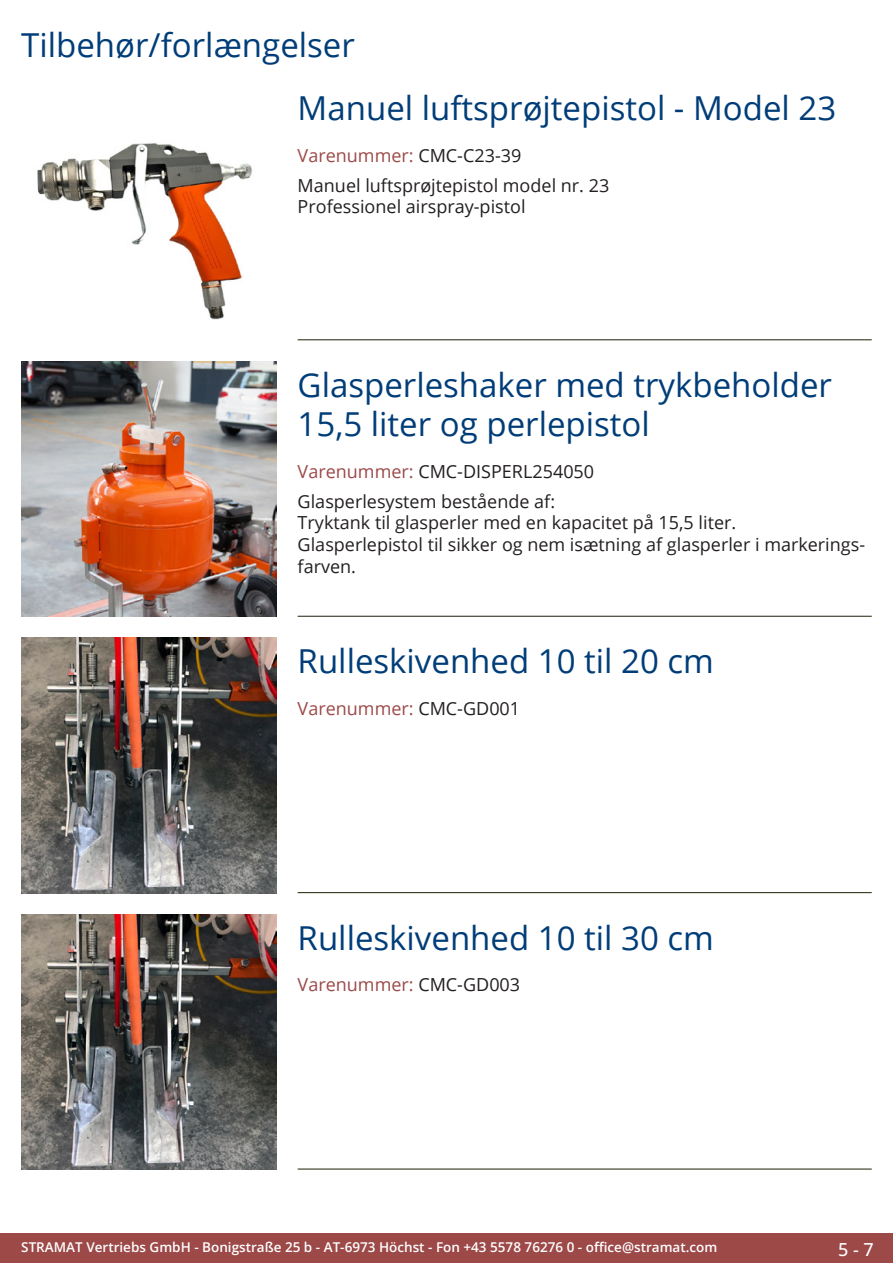
<style>
.page{position:relative;width:893px;height:1263px;background:#fff}
.page>*{position:absolute;margin:0;border:0;box-sizing:border-box;transform-origin:0 0}
.Produkttitel{font:33px/39.6px "Open Sans";color:#003d78}
.RastTitel{font:33px "Open Sans";color:#003d78}
.Beschreibung_Text{font:18px/21.6px "Open Sans";color:#231f20}
.TechDaten_Überschrif{font:18px "Open Sans";color:#9c4948}
.TechDaten_Überschrif-2{font:18px "Open Sans";color:#231f20}
.t1{font:500 18px "Open Sans";color:#fff}
.t2{font:600 13.5px "Open Sans";color:#fff}
.s1{color:#231f20}
.s2{color:#9c4948}
</style>
<div class="page">
<div style="left:0;top:1233px;width:893px;height:30px;background:#9c4948"></div>
<hr style="left:298px;top:340px;width:574px;height:1px;background:#201d08">
<hr style="left:298px;top:616px;width:574px;height:1px;background:#201d08">
<hr style="left:298px;top:892px;width:574px;height:1px;background:#201d08">
<hr style="left:298px;top:1169px;width:574px;height:1px;background:#201d08">
<img style="left:37px;top:143px;width:215px;height:177px">
<img style="left:21px;top:361px;width:255px;height:256px">
<img style="left:21px;top:638px;width:255px;height:255px">
<img style="left:21px;top:914px;width:255px;height:255px">
<p class="RastTitel" style="left:21px;top:22px;width:335px">Tilbehør/forlængelser</p>
<p class="Produkttitel" style="left:298px;top:88px;width:540px">Manuel luftsprøjtepistol - Model 23</p>
<p class="TechDaten_Überschrif" style="left:298px;top:143px;width:225px">Varenummer: <span class="s1">CMC-C23-39</span></p>
<p class="Beschreibung_Text" style="left:298px;top:174px;width:313px">Manuel luftsprøjtepistol model nr. 23<br>Professionel airspray-pistol</p>
<p class="Produkttitel" style="left:298px;top:364px;width:536px">Glasperleshaker med trykbeholder<br>15,5 liter og perlepistol</p>
<p class="TechDaten_Überschrif-2" style="left:298px;top:459px;width:298px"><span class="s2">Varenummer:</span> CMC-DISPERL254050</p>
<p class="Beschreibung_Text" style="left:298px;top:490px;width:567px">Glasperlesystem bestående af:<br>Tryktank til glasperler med en kapacitet på 15,5 liter.<br>Glasperlepistol til sikker og nem isætning af glasperler i markerings&shy;farven.</p>
<p class="Produkttitel" style="left:298px;top:640px;width:418px">Rulleskivenhed 10 til 20 cm</p>
<p class="TechDaten_Überschrif" style="left:298px;top:696px;width:224px">Varenummer: <span class="s1">CMC-GD001</span></p>
<p class="Produkttitel" style="left:298px;top:917px;width:418px">Rulleskivenhed 10 til 30 cm</p>
<p class="TechDaten_Überschrif" style="left:298px;top:972px;width:224px">Varenummer: <span class="s1">CMC-GD003</span></p>
<p class="t2" style="left:21px;top:1238px;width:698px">STRAMAT Vertriebs GmbH - Bonigstraße 25 b - AT-6973 Höchst - Fon +43 5578 76276 0 - office@stramat.com</p>
<p class="t1" style="left:838px;top:1237px;width:37px">5 - 7</p>
</div>
